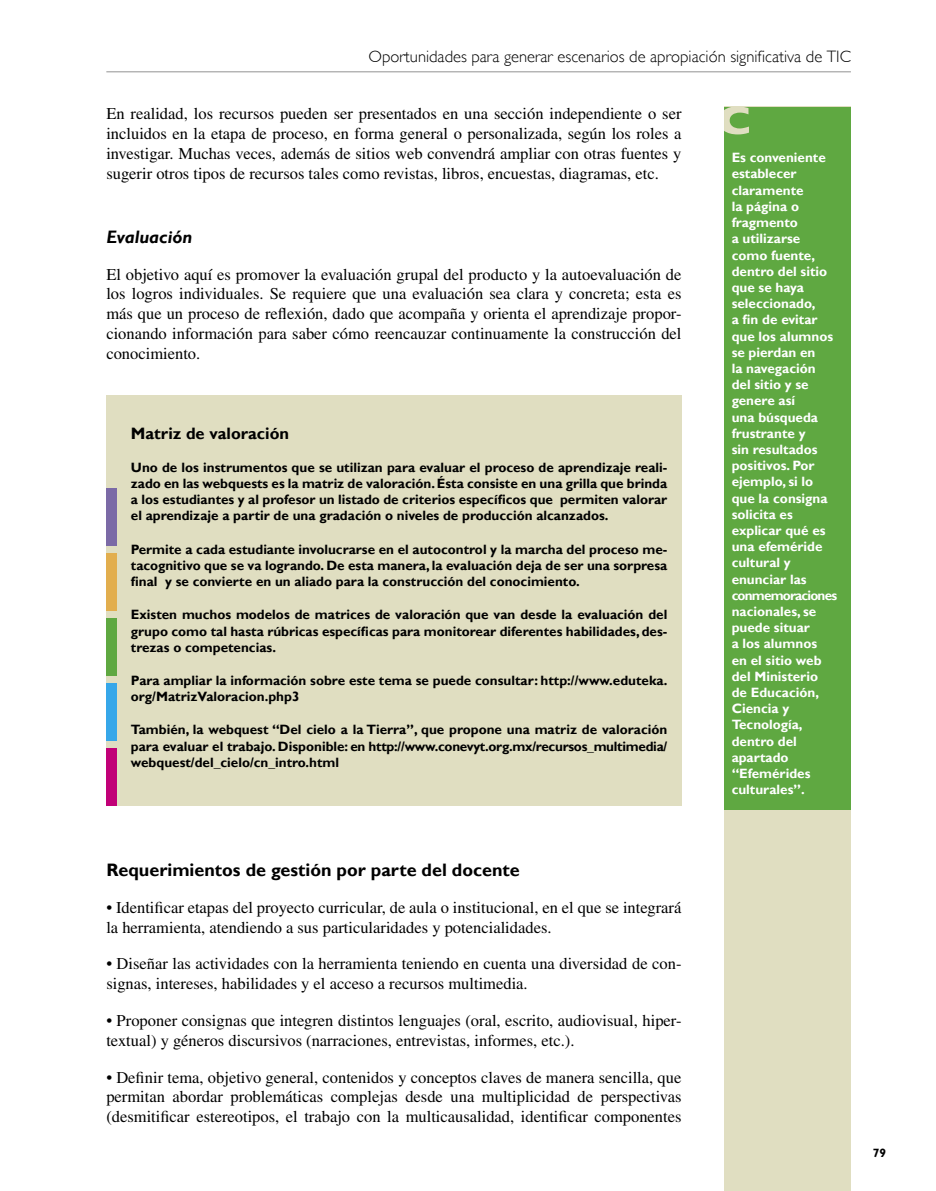
<style>
.page{position:relative;width:936px;height:1191px;background:#fff}
.page>*{position:absolute;margin:0;border:0;box-sizing:border-box;transform-origin:0 0}
.t1{font:700 18px "Gill Sans";color:#000}
.t2{font:italic 700 18px "Gill Sans";color:#000}
.t3{font:16.5px/19.8px "Times";color:#000;text-align:justify}
.t4{font:300 16.5px "Gill Sans";color:#000}
.t5{font:700 16.5px "Gill Sans";color:#000}
.t6{font:700 13.5px/16.2px "Gill Sans";color:#000;text-align:justify}
.t7{font:700 13.5px/16.2px "Gill Sans";color:#fff}
.t8{font:700 12px "Gill Sans";color:#000}
</style>
<div class="page">
<div style="left:724px;top:106px;width:126px;height:1085px;background:#e0dec1"></div>
<hr style="left:106px;top:71px;width:744px;height:1px;background:#939393">
<div style="left:724px;top:107px;width:126px;height:703px;background:#5fa841"></div>
<svg style="left:724px;top:107px;width:25px;height:27px"></svg>
<div style="left:106px;top:396px;width:575px;height:410px;background:#e0dec1"></div>
<div style="left:106px;top:488px;width:11px;height:57px;background:#7b6aa6"></div>
<div style="left:106px;top:553px;width:11px;height:57px;background:#e2ae4e"></div>
<div style="left:106px;top:618px;width:11px;height:57px;background:#5fa841"></div>
<div style="left:106px;top:683px;width:11px;height:57px;background:#36a7e9"></div>
<div style="left:106px;top:748px;width:11px;height:58px;background:#c10077"></div>
<p class="t4" style="left:368px;top:47px;width:484px">Oportunidades para generar escenarios de apropiación significativa de TIC</p>
<p class="t3" style="left:106px;top:104px;width:576px">En realidad, los recursos pueden ser presentados en una sección independiente o ser incluidos en la etapa de proceso, en forma general o personalizada, según los roles a investigar. Muchas veces, además de sitios web convendrá ampliar con otras fuentes y sugerir otros tipos de recursos tales como revistas, libros, encuestas, diagramas, etc.</p>
<p class="t2" style="left:106px;top:226px;width:88px">Evaluación</p>
<p class="t3" style="left:106px;top:264px;width:576px">El objetivo aquí es promover la evaluación grupal del producto y la autoevaluación de los logros individuales. Se requiere que una evaluación sea clara y concreta; esta es más que un proceso de reflexión, dado que acompaña y orienta el aprendizaje propor&shy;cionando información para saber cómo reencauzar continuamente la construcción del conocimiento.</p>
<p class="t5" style="left:131px;top:423px;width:160px">Matriz de valoración</p>
<p class="t6" style="left:131px;top:459px;width:538px">Uno de los instrumentos que se utilizan para evaluar el proceso de aprendizaje reali&shy;zado en las webquests es la matriz de valoración. Ésta consiste en una grilla que brinda a los estudiantes y al profesor un listado de criterios específicos que permiten valorar el aprendizaje a partir de una gradación o niveles de producción alcanzados.</p>
<p class="t6" style="left:131px;top:541px;width:538px">Permite a cada estudiante involucrarse en el autocontrol y la marcha del proceso me&shy;tacognitivo que se va logrando. De esta manera, la evaluación deja de ser una sorpresa final y se convierte en un aliado para la construcción del conocimiento.</p>
<p class="t6" style="left:131px;top:607px;width:538px">Existen muchos modelos de matrices de valoración que van desde la evaluación del grupo como tal hasta rúbricas específicas para monitorear diferentes habilidades, des&shy;trezas o competencias.</p>
<p class="t6" style="left:131px;top:672px;width:538px">Para ampliar la información sobre este tema se puede consultar: http://www.eduteka. org/MatrizValoracion.php3</p>
<p class="t6" style="left:131px;top:722px;width:538px">También, la webquest “Del cielo a la Tierra”, que propone una matriz de valoración para evaluar el trabajo. Disponible: en http://www.conevyt.org.mx/recursos_multimedia/ webquest/del_cielo/cn_intro.html</p>
<p class="t7" style="left:731px;top:150px;width:107px">Es conveniente establecer claramente<br>la página o fragmento<br>a utilizarse como fuente, dentro del sitio que se haya seleccionado,<br>a fin de evitar que los alumnos se pierdan en<br>la navegación del sitio y se genere así<br>una búsqueda frustrante y<br>sin resultados positivos. Por ejemplo, si lo que la consigna solicita es explicar qué es una efeméride cultural y enunciar las conmemoraciones nacionales, se puede situar<br>a los alumnos<br>en el sitio web del Ministerio<br>de Educación,<br>Ciencia y<br>Tecnología, dentro del apartado “Efemérides culturales”.</p>
<p class="t1" style="left:106px;top:859px;width:415px">Requerimientos de gestión por parte del docente</p>
<p class="t3" style="left:106px;top:897px;width:576px">• Identificar etapas del proyecto curricular, de aula o institucional, en el que se integrará la herramienta, atendiendo a sus particularidades y potencialidades.</p>
<p class="t3" style="left:106px;top:953px;width:576px">• Diseñar las actividades con la herramienta teniendo en cuenta una diversidad de con&shy;signas, intereses, habilidades y el acceso a recursos multimedia.</p>
<p class="t3" style="left:106px;top:1010px;width:576px">• Proponer consignas que integren distintos lenguajes (oral, escrito, audiovisual, hiper&shy;textual) y géneros discursivos (narraciones, entrevistas, informes, etc.).</p>
<p class="t3" style="left:106px;top:1067px;width:576px">• Definir tema, objetivo general, contenidos y conceptos claves de manera sencilla, que permitan abordar problemáticas complejas desde una multiplicidad de perspectivas (desmitificar estereotipos, el trabajo con la multicausalidad, identificar componentes</p>
<p class="t8" style="left:872px;top:1146px;width:15px">79</p>
</div>
